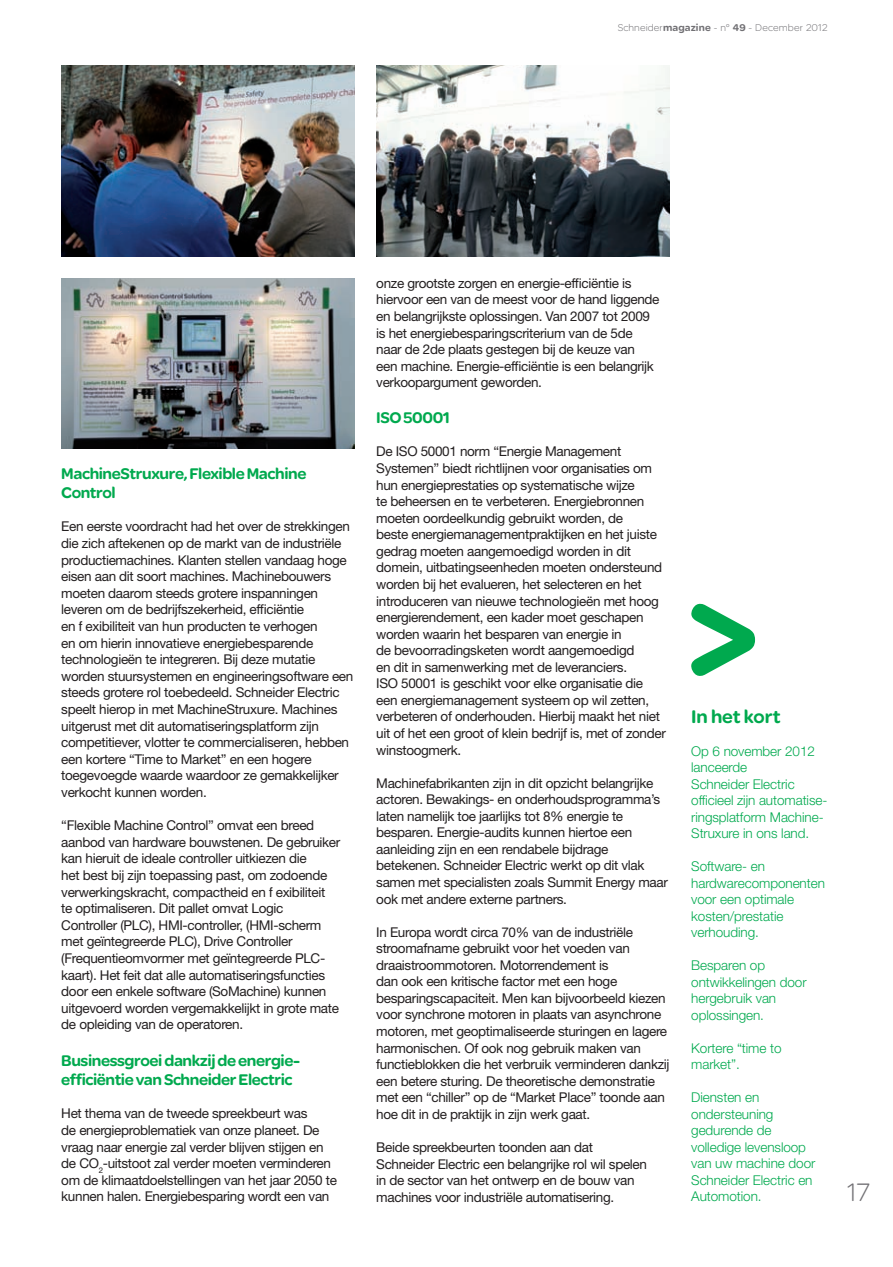
<style>
.page{position:relative;width:893px;height:1267px;background:#fff}
.page>*{position:absolute;margin:0;border:0;box-sizing:border-box;transform-origin:0 0}
.t1{font:300 27px "SE Optimist";color:#717074}
.t2{font:900 19.5px "SE Optimist";letter-spacing:-.005em;color:#00a94e}
.t3{font:900 16.5px/19.6px "SE Optimist";letter-spacing:-.025em;color:#00a94e}
.t4{font:13.5px/16.5px "Helvetica Neue LT Std";letter-spacing:-.025em;color:#231f20}
.t5{font:300 13.5px/16.5px "Helvetica Neue LT Std";letter-spacing:-.005em;color:#00a94e}
.t6{font:300 10.5px "SE Optimist";letter-spacing:.01em;color:#717074}
.s1{font-weight:900}
</style>
<div class="page">
<img style="left:61px;top:66px;width:294px;height:191px">
<img style="left:376px;top:66px;width:293px;height:191px">
<img style="left:61px;top:278px;width:294px;height:170px">
<svg style="left:691px;top:603px;width:63px;height:73px"></svg>
<p class="t6" style="left:617px;top:21px;width:211px">Schneider<span class="s1">magazine</span> - n° <span class="s1">49</span> - December 2012</p>
<h4 class="t3" style="left:61px;top:463px;width:246px">MachineStruxure, Flexible Machine<br>Control</h4>
<p class="t4" style="left:61px;top:518px;width:293px">Een eerste voordracht had het over de strekkingen die zich aftekenen op de markt van de industriële productiemachines. Klanten stellen vandaag hoge eisen aan dit soort machines. Machinebouwers moeten daarom steeds grotere inspanningen leveren om de bedrijfszekerheid, efficiëntie<br>en flexibiliteit van hun producten te verhogen<br>en om hierin innovatieve energiebesparende technologieën te integreren. Bij deze mutatie worden stuursystemen en engineeringsoftware een steeds grotere rol toebedeeld. Schneider Electric speelt hierop in met MachineStruxure. Machines uitgerust met dit automatiseringsplatform zijn competitiever, vlotter te commercialiseren, hebben een kortere “Time to Market” en een hogere toegevoegde waarde waardoor ze gemakkelijker verkocht kunnen worden.</p>
<p class="t4" style="left:61px;top:817px;width:280px">“Flexible Machine Control” omvat een breed aanbod van hardware bouwstenen. De gebruiker kan hieruit de ideale controller uitkiezen die<br>het best bij zijn toepassing past, om zodoende verwerkingskracht, compactheid en flexibiliteit<br>te optimaliseren. Dit pallet omvat Logic Controller (PLC), HMI-controller, (HMI-scherm met geïntegreerde PLC), Drive Controller (Frequentieomvormer met geïntegreerde PLC&shy;kaart). Het feit dat alle automatiseringsfuncties door een enkele software (SoMachine) kunnen uitgevoerd worden vergemakkelijkt in grote mate de opleiding van de operatoren.</p>
<h4 class="t3" style="left:61px;top:1049px;width:240px">Businessgroei dankzij de energie&shy;efficiëntie van Schneider Electric</h4>
<p class="t4" style="left:61px;top:1105px;width:277px">Het thema van de tweede spreekbeurt was<br>de energieproblematiek van onze planeet. De vraag naar energie zal verder blijven stijgen en de CO<sub>2</sub>-uitstoot zal verder moeten verminderen om de klimaatdoelstellingen van het jaar 2050 te kunnen halen. Energiebesparing wordt een van</p>
<p class="t4" style="left:376px;top:275px;width:285px">onze grootste zorgen en energie-efficiëntie is hiervoor een van de meest voor de hand liggende en belangrijkste oplossingen. Van 2007 tot 2009 is het energiebesparingscriterium van de 5de naar de 2de plaats gestegen bij de keuze van een machine. Energie-efficiëntie is een belangrijk verkoopargument geworden.</p>
<h4 class="t3" style="left:376px;top:407px;width:75px">ISO 50001</h4>
<p class="t4" style="left:376px;top:443px;width:291px">De ISO 50001 norm “Energie Management Systemen” biedt richtlijnen voor organisaties om hun energieprestaties op systematische wijze<br>te beheersen en te verbeteren. Energiebronnen moeten oordeelkundig gebruikt worden, de<br>beste energiemanagementpraktijken en het juiste gedrag moeten aangemoedigd worden in dit domein, uitbatingseenheden moeten ondersteund worden bij het evalueren, het selecteren en het introduceren van nieuwe technologieën met hoog energierendement, een kader moet geschapen worden waarin het besparen van energie in<br>de bevoorradingsketen wordt aangemoedigd<br>en dit in samenwerking met de leveranciers.<br>ISO 50001 is geschikt voor elke organisatie die een energiemanagement systeem op wil zetten, verbeteren of onderhouden. Hierbij maakt het niet uit of het een groot of klein bedrijf is, met of zonder winstoogmerk.</p>
<p class="t4" style="left:376px;top:774px;width:293px">Machinefabrikanten zijn in dit opzicht belangrijke actoren. Bewakings- en onderhoudsprogramma’s laten namelijk toe jaarlijks tot 8% energie te besparen. Energie-audits kunnen hiertoe een aanleiding zijn en een rendabele bijdrage betekenen. Schneider Electric werkt op dit vlak samen met specialisten zoals Summit Energy maar ook met andere externe partners.</p>
<p class="t4" style="left:376px;top:923px;width:294px">In Europa wordt circa 70% van de industriële stroomafname gebruikt voor het voeden van draaistroommotoren. Motorrendement is<br>dan ook een kritische factor met een hoge besparingscapaciteit. Men kan bijvoorbeeld kiezen voor synchrone motoren in plaats van asynchrone motoren, met geoptimaliseerde sturingen en lagere harmonischen. Of ook nog gebruik maken van functieblokken die het verbruik verminderen dankzij een betere sturing. De theoretische demonstratie met een “chiller” op de “Market Place” toonde aan hoe dit in de praktijk in zijn werk gaat.</p>
<p class="t4" style="left:376px;top:1138px;width:272px">Beide spreekbeurten toonden aan dat Schneider Electric een belangrijke rol wil spelen in de sector van het ontwerp en de bouw van machines voor industriële automatisering.</p>
<h3 class="t2" style="left:691px;top:702px;width:91px">In het kort</h3>
<p class="t5" style="left:691px;top:742px;width:137px">Op 6 november 2012 lanceerde<br>Schneider Electric officieel zijn automatise&shy;ringsplatform Machine-<br>Struxure in ons land.</p>
<p class="t5" style="left:691px;top:857px;width:135px">Software- en hardwarecomponenten voor een optimale kosten/prestatie verhouding.</p>
<p class="t5" style="left:691px;top:956px;width:117px">Besparen op ontwikkelingen door hergebruik van oplossingen.</p>
<p class="t5" style="left:691px;top:1039px;width:92px">Kortere “time to market”.</p>
<p class="t5" style="left:691px;top:1088px;width:126px">Diensten en ondersteuning gedurende de volledige levensloop van uw machine door<br>Schneider Electric en<br>Automotion.</p>
<h1 class="t1" style="left:846px;top:1174px;width:24px">17</h1>
</div>
